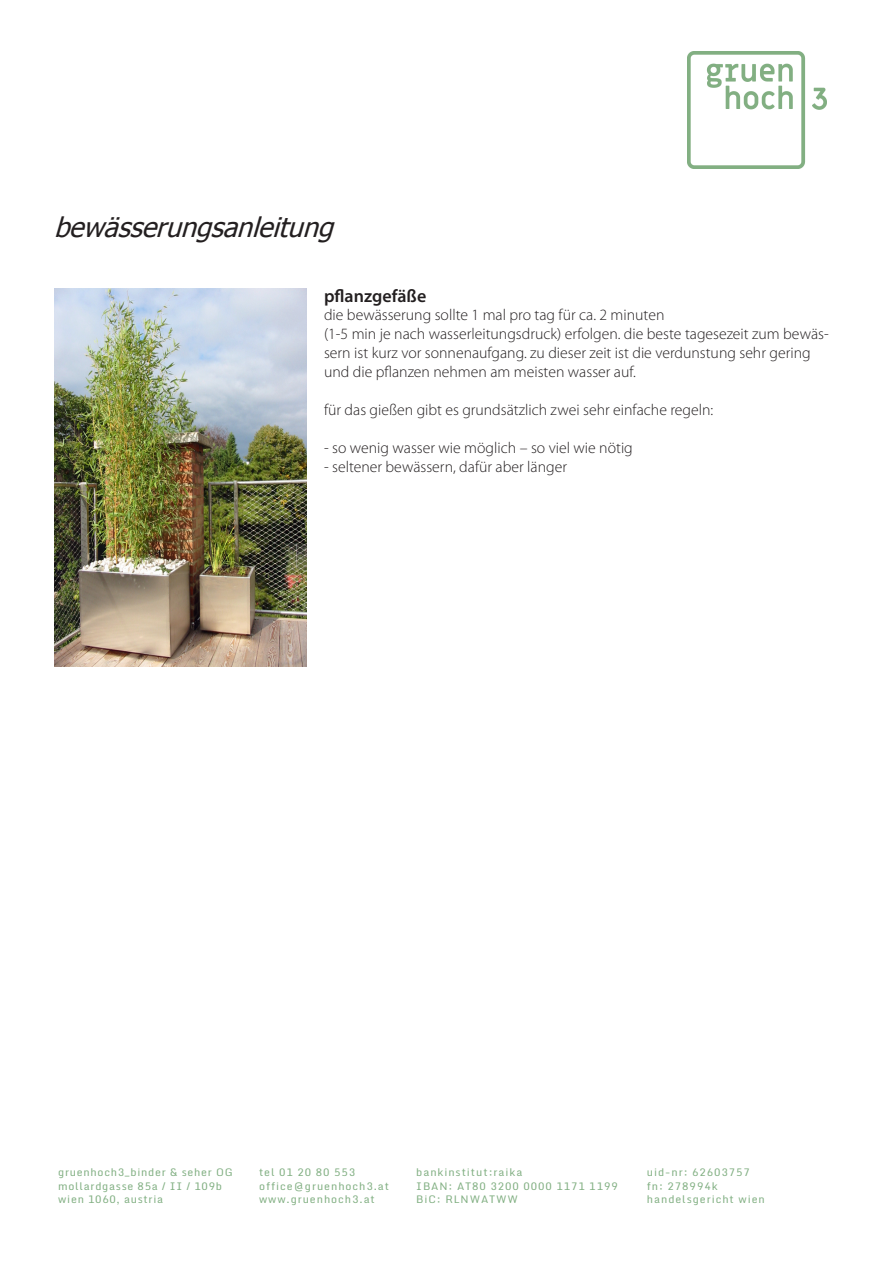
<style>
.page{position:relative;width:893px;height:1263px;background:#fff}
.page>*{position:absolute;margin:0;border:0;box-sizing:border-box;transform-origin:0 0}
.t1{font:italic 27px "Tahoma";color:#231f20}
.t2{font:600 18px "Myriad Pro";color:#231f20}
.t3{font:300 15.75px/18.9px "Myriad Pro";color:#231f20}
.t4{font:10.5px/13.5px "Monda";letter-spacing:.09em;color:#81af82}
.t5{font:10.5px/13.5px "Monda";letter-spacing:.07em;color:#81af82}
</style>
<div class="page">
<img style="left:688px;top:52px;width:138px;height:116px">
<img style="left:54px;top:288px;width:252px;height:378px">
<h1 class="t1" style="left:54px;top:209px;width:290px">bewässerungsanleitung</h1>
<p class="t2" style="left:324px;top:284px;width:104px">pflanzgefäße</p>
<p class="t3" style="left:324px;top:306px;width:506px">die bewässerung sollte 1 mal pro tag für ca. 2 minuten<br>(1-5 min je nach wasserleitungsdruck) erfolgen. die beste tagesezeit zum bewäs&shy;sern ist kurz vor sonnenaufgang. zu dieser zeit ist die verdunstung sehr gering und die pflanzen nehmen am meisten wasser auf.</p>
<p class="t3" style="left:324px;top:400px;width:391px">für das gießen gibt es grundsätzlich zwei sehr einfache regeln:</p>
<p class="t3" style="left:324px;top:438px;width:310px">- so wenig wasser wie möglich – so viel wie nötig</p>
<p class="t3" style="left:324px;top:457px;width:244px">- seltener bewässern, dafür aber länger</p>
<p class="t5" style="left:58px;top:1166px;width:176px">gruenhoch3_binder &amp; seher OG mollardgasse 85a / II / 109b wien 1060, austria</p>
<p class="t4" style="left:259px;top:1166px;width:132px">tel 01 20 80 553 office@gruenhoch3.at www.gruenhoch3.at</p>
<p class="t4" style="left:416px;top:1166px;width:203px">bankinstitut:raika<br>IBAN: AT80 3200 0000 1171 1199<br>BiC: RLNWATWW</p>
<p class="t4" style="left:647px;top:1166px;width:119px">uid-nr: 62603757 fn: 278994k handelsgericht wien</p>
</div>
